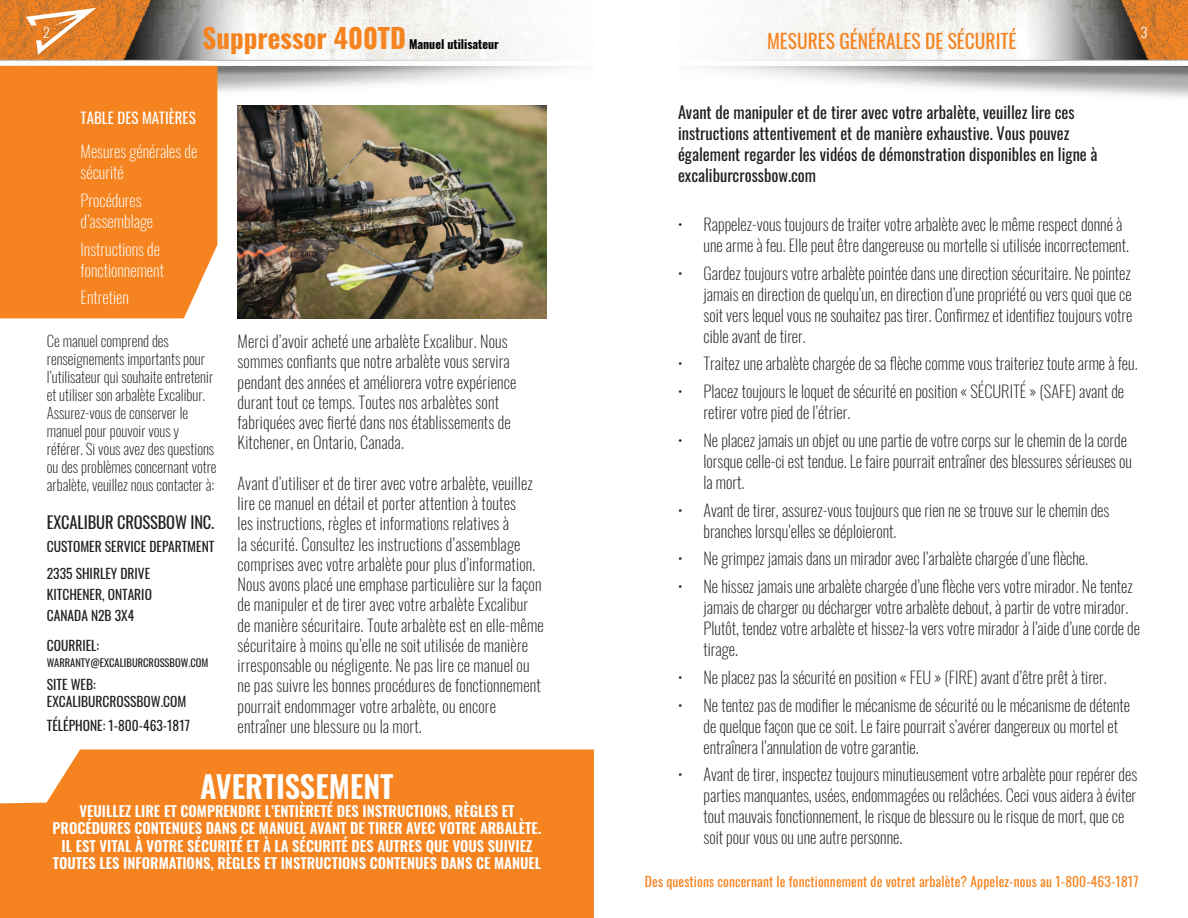
<style>
.page{position:relative;width:1188px;height:918px;background:#fff}
.page>*{position:absolute;margin:0;border:0;box-sizing:border-box;transform-origin:0 0}
.t1{font:600 30.6px "Oswald";color:#fff}
.t2{font:700 27.15px "Oswald";color:#f58420}
.t3{font:19.5px "Oswald";color:#f5831f}
.t4{font:200 16.5px/20.2px "Oswald";color:#231f20}
.t5{font:16.5px/21px "Oswald";color:#231f20}
.t6{font:200 16.5px/21px "Oswald";color:#fff}
.t7{font:200 15px/18px "Oswald";color:#231f20}
.t8{font:15px "Oswald";color:#fff}
.t9{font:600 14.55px/17.5px "Oswald";color:#fff;text-align:center}
.t10{font:300 13.8px "Oswald";color:#fff}
.t11{font:13.5px/16.2px "Oswald";color:#231f20}
.t12{font:13.5px "Oswald";letter-spacing:.01em;color:#f5831f}
.t13{font:700 12px "Oswald";color:#020304}
.t14{font:10.5px "Oswald";color:#231f20}
</style>
<div class="page">
<img style="left:0;top:0;width:574px;height:106px">
<img style="left:698px;top:0;width:490px;height:97px">
<div style="left:0;top:66px;width:217px;height:252px;background:#f5831f"></div>
<div style="left:0;top:750px;width:594px;height:168px;background:#f5831f"></div>
<svg style="left:26px;top:8px;width:70px;height:47px"></svg>
<img style="left:238px;top:106px;width:309px;height:212px">
<p class="t10" style="left:43px;top:20px;width:8px">2</p>
<p class="t10" style="left:1141px;top:20px;width:8px">3</p>
<p class="t2" style="left:202px;top:24px;width:205px">Suppressor 400TD</p>
<p class="t3" style="left:767px;top:23px;width:251px">MESURES GÉNÉRALES DE SÉCURITÉ</p>
<p class="t13" style="left:409px;top:38px;width:91px">Manuel utilisateur</p>
<p class="t8" style="left:81px;top:104px;width:117px">TABLE DES MATIÈRES</p>
<p class="t6" style="left:81px;top:139px;width:118px">Mesures générales de sécurité</p>
<p class="t6" style="left:81px;top:188px;width:74px">Procédures d’assemblage</p>
<p class="t6" style="left:81px;top:237px;width:85px">Instructions de fonctionnement</p>
<p class="t6" style="left:81px;top:285px;width:50px">Entretien</p>
<p class="t7" style="left:47px;top:330px;width:171px">Ce manuel comprend des renseignements importants pour l’utilisateur qui souhaite entretenir et utiliser son arbalète Excalibur.<br>Assurez-vous de conserver le manuel pour pouvoir vous y référer. Si vous avez des questions ou des problèmes concernant votre arbalète, veuillez nous contacter à:</p>
<p class="t5" style="left:47px;top:510px;width:169px">EXCALIBUR CROSSBOW INC.</p>
<p class="t11" style="left:47px;top:537px;width:169px">CUSTOMER SERVICE DEPARTMENT</p>
<p class="t11" style="left:47px;top:565px;width:105px">2335 SHIRLEY DRIVE</p>
<p class="t11" style="left:47px;top:586px;width:107px">KITCHENER, ONTARIO</p>
<p class="t11" style="left:47px;top:607px;width:89px">CANADA N2B 3X4</p>
<p class="t11" style="left:47px;top:636px;width:54px">COURRIEL:</p>
<p class="t14" style="left:47px;top:654px;width:163px">WARRANTY@EXCALIBURCROSSBOW.COM</p>
<p class="t11" style="left:47px;top:675px;width:141px">SITE WEB:<br>EXCALIBURCROSSBOW.COM</p>
<p class="t11" style="left:47px;top:716px;width:145px">TÉLÉPHONE: 1-800-463-1817</p>
<p class="t4" style="left:238px;top:329px;width:280px">Merci d’avoir acheté une arbalète Excalibur. Nous sommes confiants que notre arbalète vous servira pendant des années et améliorera votre expérience durant tout ce temps. Toutes nos arbalètes sont fabriquées avec fierté dans nos établissements de Kitchener, en Ontario, Canada.</p>
<p class="t4" style="left:238px;top:471px;width:299px">Avant d’utiliser et de tirer avec votre arbalète, veuillez lire ce manuel en détail et porter attention à toutes les instructions, règles et informations relatives à<br>la sécurité. Consultez les instructions d’assemblage comprises avec votre arbalète pour plus d’information.</p>
<p class="t4" style="left:238px;top:572px;width:308px">Nous avons placé une emphase particulière sur la façon de manipuler et de tirer avec votre arbalète Excalibur de manière sécuritaire. Toute arbalète est en elle-même sécuritaire à moins qu’elle ne soit utilisée de manière irresponsable ou négligente. Ne pas lire ce manuel ou ne pas suivre les bonnes procédures de fonctionnement pourrait endommager votre arbalète, ou encore entraîner une blessure ou la mort.</p>
<p class="t1" style="left:200px;top:771px;width:195px">AVERTISSEMENT</p>
<p class="t9" style="left:53px;top:803px;width:490px">VEUILLEZ LIRE ET COMPRENDRE L’ENTIÈRETÉ DES INSTRUCTIONS, RÈGLES ET PROCÉDURES CONTENUES DANS CE MANUEL AVANT DE TIRER AVEC VOTRE ARBALÈTE.<br>IL EST VITAL À VOTRE SÉCURITÉ ET À LA SÉCURITÉ DES AUTRES QUE VOUS SUIVIEZ TOUTES LES INFORMATIONS, RÈGLES ET INSTRUCTIONS CONTENUES DANS CE MANUEL</p>
<p class="t5" style="left:678px;top:100px;width:421px">Avant de manipuler et de tirer avec votre arbalète, veuillez lire ces instructions attentivement et de manière exhaustive. Vous pouvez également regarder les vidéos de démonstration disponibles en ligne à excaliburcrossbow.com</p>
<p class="t4" style="left:704px;top:212px;width:427px;line-height:21px;text-indent:-26px">• Rappelez-vous toujours de traiter votre arbalète avec le même respect donné à une arme à feu. Elle peut être dangereuse ou mortelle si utilisée incorrectement.</p>
<p class="t4" style="left:704px;top:260px;width:430px;line-height:21px;text-align:justify;text-indent:-26px">• Gardez toujours votre arbalète pointée dans une direction sécuritaire. Ne pointez jamais en direction de quelqu’un, en direction d’une propriété ou vers quoi que ce soit vers lequel vous ne souhaitez pas tirer. Confirmez et identifiez toujours votre cible avant de tirer.</p>
<p class="t4" style="left:678px;top:352px;width:461px">• Traitez une arbalète chargée de sa flèche comme vous traiteriez toute arme à feu.</p>
<p class="t4" style="left:704px;top:379px;width:422px;line-height:21px;text-indent:-26px">• Placez toujours le loquet de sécurité en position « SÉCURITÉ » (SAFE) avant de retirer votre pied de l’étrier.</p>
<p class="t4" style="left:704px;top:428px;width:430px;line-height:21px;text-indent:-26px">• Ne placez jamais un objet ou une partie de votre corps sur le chemin de la corde lorsque celle-ci est tendue. Le faire pourrait entraîner des blessures sérieuses ou la mort.</p>
<p class="t4" style="left:704px;top:497px;width:407px;line-height:21px;text-indent:-26px">• Avant de tirer, assurez-vous toujours que rien ne se trouve sur le chemin des branches lorsqu’elles se déploieront.</p>
<p class="t4" style="left:678px;top:547px;width:412px">• Ne grimpez jamais dans un mirador avec l’arbalète chargée d’une flèche.</p>
<p class="t4" style="left:704px;top:574px;width:438px;line-height:21px;text-indent:-26px">• Ne hissez jamais une arbalète chargée d’une flèche vers votre mirador. Ne tentez jamais de charger ou décharger votre arbalète debout, à partir de votre mirador.<br>Plutôt, tendez votre arbalète et hissez-la vers votre mirador à l’aide d’une corde de tirage.</p>
<p class="t4" style="left:678px;top:665px;width:430px">• Ne placez pas la sécurité en position « FEU » (FIRE) avant d’être prêt à tirer.</p>
<p class="t4" style="left:704px;top:692px;width:428px;line-height:21px;text-indent:-26px">• Ne tentez pas de modifier le mécanisme de sécurité ou le mécanisme de détente de quelque façon que ce soit. Le faire pourrait s’avérer dangereux ou mortel et entraînera l’annulation de votre garantie.</p>
<p class="t4" style="left:704px;top:762px;width:435px;line-height:21px;text-indent:-26px">• Avant de tirer, inspectez toujours minutieusement votre arbalète pour repérer des parties manquantes, usées, endommagées ou relâchées. Ceci vous aidera à éviter tout mauvais fonctionnement, le risque de blessure ou le risque de mort, que ce soit pour vous ou une autre personne.</p>
<p class="t12" style="left:645px;top:869px;width:495px">Des questions concernant le fonctionnement de votret arbalète? Appelez-nous au 1-800-463-1817</p>
</div>
